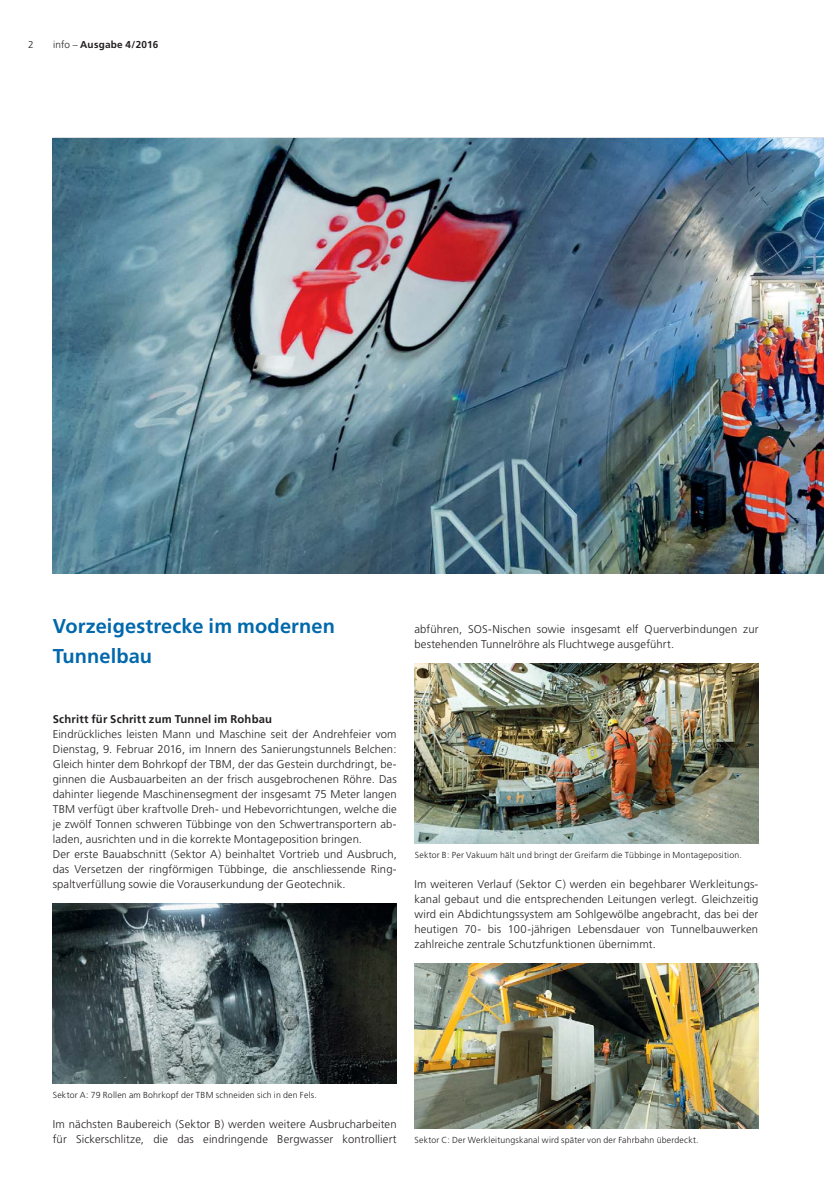
<style>
.page{position:relative;width:824px;height:1191px;background:#fff}
.page>*{position:absolute;margin:0;border:0;box-sizing:border-box;transform-origin:0 0}
.t1{font:700 20px/30px "Frutiger";letter-spacing:.01em;color:#0068ac}
.t2{font:300 11.25px/15px "Frutiger";letter-spacing:.01em;color:#231f20}
.t3{font:700 11.25px "Frutiger";letter-spacing:.02em;color:#231f20}
.t4{font:700 10px "Frutiger";letter-spacing:.025em;color:#231f20}
.t5{font:300 10px "Frutiger";color:#231f20}
.t6{font:300 8.75px "Frutiger";letter-spacing:.02em;color:#231f20}
.s1{font-weight:300}
</style>
<div class="page">
<img style="left:53px;top:139px;width:770px;height:434px">
<img style="left:53px;top:903px;width:343px;height:180px">
<img style="left:414px;top:663px;width:344px;height:180px">
<img style="left:414px;top:963px;width:344px;height:165px">
<p class="t5" style="left:28px;top:40px;width:7px">2</p>
<p class="t4" style="left:53px;top:40px;width:107px"><span class="s1">info –</span> Ausgabe 4/2016</p>
<h1 class="t1" style="left:53px;top:612px;width:284px">Vorzeigestrecke im modernen<br>Tunnelbau</h1>
<p class="t2" style="left:414px;top:622px;width:345px">ab führen, SOS-Nischen sowie insgesamt elf Querverbindungen zur bestehenden Tunnelröhre als Fluchtwege ausgeführt.</p>
<p class="t3" style="left:53px;top:713px;width:221px">Schritt für Schritt zum Tunnel im Rohbau</p>
<p class="t2" style="left:53px;top:727px;width:345px">Eindrückliches leisten Mann und Maschine seit der Andrehfeier vom Dienstag, 9. Februar 2016, im Innern des Sanierungstunnels Belchen:<br>Gleich hinter dem Bohrkopf der TBM, der das Gestein durchdringt, be&shy;ginnen die Ausbauarbeiten an der frisch ausgebrochenen Röhre. Das dahinter liegende Maschinen segment der insgesamt 75 Meter langen TBM verfügt über kraftvolle Dreh- und Hebevorrichtungen, welche die je zwölf Tonnen schweren Tübbinge von den Schwertransportern ab&shy;laden, ausrichten und in die korrekte Montageposition bringen.<br>Der erste Bauabschnitt (Sektor A) beinhaltet Vortrieb und Ausbruch, das Versetzen der ringförmigen Tübbinge, die anschliessende Ring&shy;spaltverfüllung sowie die Vorauserkundung der Geotechnik.</p>
<p class="t6" style="left:414px;top:851px;width:328px">Sektor B: Per Vakuum hält und bringt der Greifarm die Tübbinge in Montageposition.</p>
<p class="t2" style="left:414px;top:877px;width:345px;text-align:justify">Im weiteren Verlauf (Sektor C) werden ein begehbarer Werkleitungs&shy;kanal gebaut und die entsprechenden Leitungen verlegt. Gleichzeitig wird ein Abdichtungssystem am Sohlgewölbe angebracht, das bei der heutigen 70- bis 100-jährigen Lebensdauer von Tunnelbauwerken zahlreiche zentrale Schutzfunktionen übernimmt.</p>
<p class="t6" style="left:53px;top:1091px;width:265px">Sektor A: 79 Rollen am Bohrkopf der TBM schneiden sich in den Fels.</p>
<p class="t2" style="left:53px;top:1117px;width:345px">Im nächsten Baubereich (Sektor B) werden weitere Ausbrucharbeiten für Sickerschlitze, die das eindringende Bergwasser kontrolliert</p>
<p class="t6" style="left:414px;top:1136px;width:285px">Sektor C: Der Werkleitungskanal wird später von der Fahrbahn überdeckt.</p>
</div>
